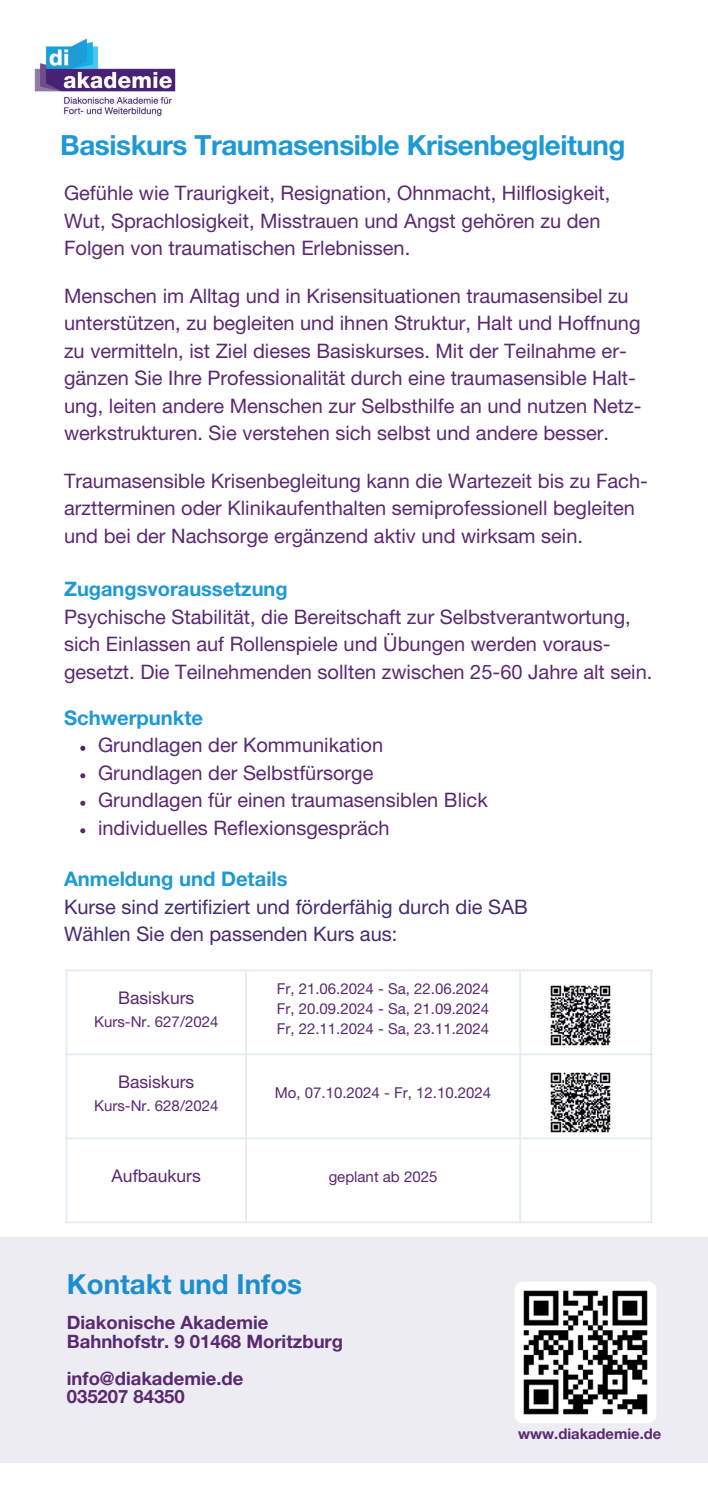
<style>
.page{position:relative;width:708px;height:1502px;background:#fff}
.page>*{position:absolute;margin:0;border:0;box-sizing:border-box;transform-origin:0 0}
.t1{font:700 27.75px "Helvetica Neue LT Pro";letter-spacing:-.015em;color:#1d99d6}
.t2{font:700 20.25px "Helvetica Neue LT Pro";color:#1d99d6}
.t3{font:20px/27.5px "Helvetica Neue LT Pro";color:#5b2872}
.t4{font:20px/27.5px "Helvetica Neue LT Pro";color:#472a72}
.t5{font:700 20px "Helvetica Neue LT Pro";color:#1d99d6}
.t6{font:700 18.5px/18.5px "Helvetica Neue LT Pro";color:#5b2872}
.t7{font:17.5px "Helvetica Neue LT Pro";color:#5b2872}
.t8{font:15px/20px "Helvetica Neue LT Pro";color:#5b2872;text-align:justify}
.t9{font:700 14.75px "Helvetica Neue LT Pro";color:#5b2872}
</style>
<div class="page">
<svg style="left:80px;top:746px;width:5px;height:5px"></svg>
<svg style="left:80px;top:773px;width:5px;height:5px"></svg>
<svg style="left:80px;top:801px;width:5px;height:5px"></svg>
<svg style="left:80px;top:828px;width:5px;height:5px"></svg>
<img style="left:34px;top:38px;width:142px;height:78px">
<hr style="left:66px;top:971px;width:1px;height:250px;background:#e3edf4">
<hr style="left:245px;top:971px;width:2px;height:250px;background:#e3edf4">
<hr style="left:519px;top:971px;width:2px;height:250px;background:#e3edf4">
<hr style="left:650px;top:971px;width:2px;height:250px;background:#e3edf4">
<hr style="left:66px;top:969px;width:586px;height:2px;background:#e3edf4">
<hr style="left:66px;top:1053px;width:586px;height:2px;background:#e3edf4">
<hr style="left:66px;top:1137px;width:586px;height:2px;background:#e3edf4">
<hr style="left:66px;top:1221px;width:586px;height:2px;background:#e3edf4">
<img style="left:550px;top:1072px;width:61px;height:61px">
<img style="left:550px;top:985px;width:61px;height:61px">
<div style="left:0;top:1237px;width:707px;height:226px;background:#ececf2"></div>
<img style="left:514px;top:1282px;width:142px;height:141px;border-radius:8px">
<h1 class="t1" style="left:60px;top:128px;width:566px">Basiskurs Traumasensible Krisenbegleitung</h1>
<p class="t3" style="left:64px;top:179px;width:547px">Gefühle wie Traurigkeit, Resignation, Ohnmacht, Hilflosigkeit,<br>Wut, Sprachlosigkeit, Misstrauen und Angst gehören zu den<br>Folgen von traumatischen Erlebnissen.</p>
<p class="t3" style="left:64px;top:282px;width:579px">Menschen im Alltag und in Krisensituationen traumasensibel zu unterstützen, zu begleiten und ihnen Struktur, Halt und Hoffnung zu vermitteln, ist Ziel dieses Basiskurses. Mit der Teilnahme er&shy;gänzen Sie Ihre Professionalität durch eine traumasensible Halt&shy;ung, leiten andere Menschen zur Selbsthilfe an und nutzen Netz&shy;werkstrukturen. Sie verstehen sich selbst und andere besser.</p>
<p class="t3" style="left:64px;top:467px;width:585px">Traumasensible Krisenbegleitung kann die Wartezeit bis zu Fach&shy;arztterminen oder Klinikaufenthalten semiprofessionell begleiten und bei der Nachsorge ergänzend aktiv und wirksam sein.</p>
<p class="t5" style="left:64px;top:577px;width:225px">Zugangsvoraussetzung</p>
<p class="t3" style="left:64px;top:603px;width:589px">Psychische Stabilität, die Bereitschaft zur Selbstverantwortung, sich Einlassen auf Rollenspiele und Übungen werden voraus&shy;gesetzt. Die Teilnehmenden sollten zwischen 25-60 Jahre alt sein.</p>
<p class="t2" style="left:64px;top:704px;width:141px">Schwerpunkte</p>
<p class="t3" style="left:98px;top:731px;width:391px">Grundlagen der Kommunikation Grundlagen der Selbstfürsorge<br>Grundlagen für einen traumasensiblen Blick individuelles Reflexionsgespräch</p>
<p class="t2" style="left:64px;top:866px;width:225px">Anmeldung und Details</p>
<p class="t4" style="left:64px;top:892px;width:465px">Kurse sind zertifiziert und förderfähig durch die SAB<br>Wählen Sie den passenden Kurs aus:</p>
<p class="t7" style="left:118px;top:987px;width:78px">Basiskurs</p>
<p class="t8" style="left:94px;top:1011px;width:126px">Kurs-Nr. 627/2024</p>
<p class="t7" style="left:118px;top:1071px;width:78px">Basiskurs</p>
<p class="t8" style="left:94px;top:1095px;width:126px">Kurs-Nr. 628/2024</p>
<p class="t8" style="left:277px;top:979px;width:214px">Fr, 21.06.2024 - Sa, 22.06.2024<br>Fr, 20.09.2024 - Sa, 21.09.2024<br>Fr, 22.11.2024 - Sa, 23.11.2024</p>
<p class="t8" style="left:275px;top:1083px;width:218px">Mo, 07.10.2024 - Fr, 12.10.2024</p>
<p class="t7" style="left:112px;top:1165px;width:91px">Aufbaukurs</p>
<p class="t8" style="left:328px;top:1167px;width:110px">geplant ab 2025</p>
<h1 class="t1" style="left:67px;top:1266px;width:237px">Kontakt und Infos</h1>
<p class="t6" style="left:67px;top:1313px;width:278px">Diakonische Akademie<br>Bahnhofstr. 9 01468 Moritzburg</p>
<p class="t6" style="left:67px;top:1368px;width:178px">info@diakademie.de<br>035207 84350</p>
<p class="t9" style="left:518px;top:1424px;width:144px">www.diakademie.de</p>
</div>
